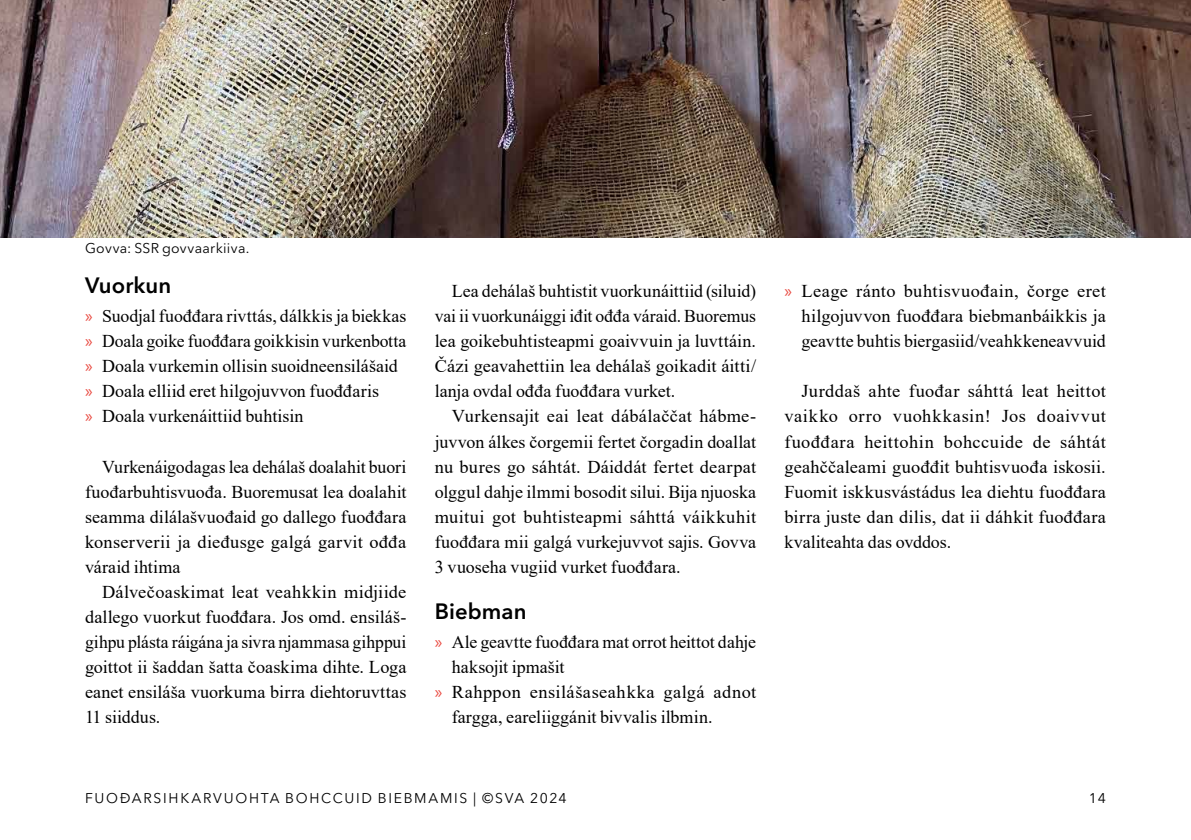
<style>
.page{position:relative;width:1191px;height:840px;background:#fff}
.page>*{position:absolute;margin:0;border:0;box-sizing:border-box;transform-origin:0 0}
.t1{font:600 22px "Avenir Next LT Pro";letter-spacing:.005em;color:#000}
.t2{font:18px/25px "Times New Roman";letter-spacing:.005em;color:#000;text-align:justify}
.t3{font:18px "Times New Roman";letter-spacing:.025em;color:#000}
.t4{font:14px "Avenir Next LT Pro";letter-spacing:.115em;color:#000}
.t5{font:14px "Avenir Next LT Pro";letter-spacing:.02em;color:#000}
.s1{font-family:"Myriad Pro";color:#e94a41}
</style>
<div class="page">
<img style="left:0;top:0;width:1191px;height:237px">
<p class="t5" style="left:85px;top:239px;width:166px">Govva: SSR govvaarkiiva.</p>
<p class="t1" style="left:85px;top:272px;width:88px">Vuorkun</p>
<p class="t2" style="left:85px;top:303px;width:323px;text-align:left"><span class="s1">»</span> Suodjal fuođđara rivttás, dálkkis ja biekkas <span class="s1">»</span> Doala goike fuođđara goikkisin vurkenbotta <span class="s1">»</span> Doala vurkemin ollisin suoidneensilášaid <span class="s1">»</span> Doala elliid eret hilgojuvvon fuođđaris<br><span class="s1">»</span> Doala vurkenáittiid buhtisin</p>
<p class="t2" style="left:85px;top:453px;width:323px;text-indent:17px">Vurkenáigodagas lea dehálaš doalahit buori fuođarbuhtisvuođa. Buoremusat lea doalahit seamma dilálašvuođaid go dallego fuođđara konserverii ja dieđusge galgá garvit ođđa váraid ihtima</p>
<p class="t2" style="left:85px;top:578px;width:323px;text-indent:17px">Dálvečoaskimat leat veahkkin midjiide dallego vuorkut fuođđara. Jos omd. ensiláš&shy;gihpu plásta ráigána ja sivra njammasa gihppui goittot ii šaddan šatta čoaskima dihte. Loga eanet ensiláša vuorkuma birra diehtoruvttas 11 siiddus.</p>
<p class="t2" style="left:435px;top:278px;width:323px;text-indent:17px">Lea dehálaš buhtistit vuorkunáittiid (siluid) vai ii vuorkunáiggi iđit ođđa váraid. Buoremus lea goikebuhtisteapmi goaivvuin ja luvttáin.<br>Čázi geavahettiin lea dehálaš goikadit áitti/ lanja ovdal ođđa fuođđara vurket.</p>
<p class="t2" style="left:435px;top:403px;width:323px;text-indent:17px">Vurkensajit eai leat dábálaččat hábme&shy;juvvon álkes čorgemii fertet čorgadin doallat nu bures go sáhtát. Dáiddát fertet dearpat olggul dahje ilmmi bosodit silui. Bija njuoska muitui got buhtisteapmi sáhttá váikkuhit fuođđara mii galgá vurkejuvvot sajis. Govva 3 vuoseha vugiid vurket fuođđara.</p>
<p class="t1" style="left:435px;top:597px;width:93px">Biebman</p>
<p class="t2" style="left:435px;top:628px;width:323px"><span class="s1">»</span> Ale geavtte fuođđara mat orrot heittot dahje</p>
<p class="t2" style="left:452px;top:653px;width:114px">haksojit ipmašit</p>
<p class="t3" style="left:435px;top:678px;width:323px"><span class="s1">»</span> Rahppon ensilášaseahkka galgá adnot</p>
<p class="t2" style="left:452px;top:703px;width:262px">fargga, eareliiggánit bivvalis ilbmin.</p>
<p class="t2" style="left:801px;top:278px;width:306px;text-indent:-17px"><span class="s1">»</span> Leage ránto buhtisvuođain, čorge eret hilgojuvvon fuođđara biebmanbáikkis ja geavtte buhtis biergasiid/veahkkeneavvuid</p>
<p class="t2" style="left:784px;top:378px;width:323px;text-indent:17px">Jurddaš ahte fuođar sáhttá leat heittot vaikko orro vuohkkasin! Jos doaivvut fuođđara heittohin bohccuide de sáhtát geahččaleami guođđit buhtisvuođa iskosii.<br>Fuomit iskkusvástádus lea diehtu fuođđara birra juste dan dilis, dat ii dáhkit fuođđara kvaliteahta das ovddos.</p>
<p class="t4" style="left:85px;top:789px;width:483px">FUOĐARSIHKARVUOHTA BOHCCUID BIEBMAMIS | ©SVA 2024</p>
<p class="t4" style="left:1089px;top:789px;width:18px">14</p>
</div>
